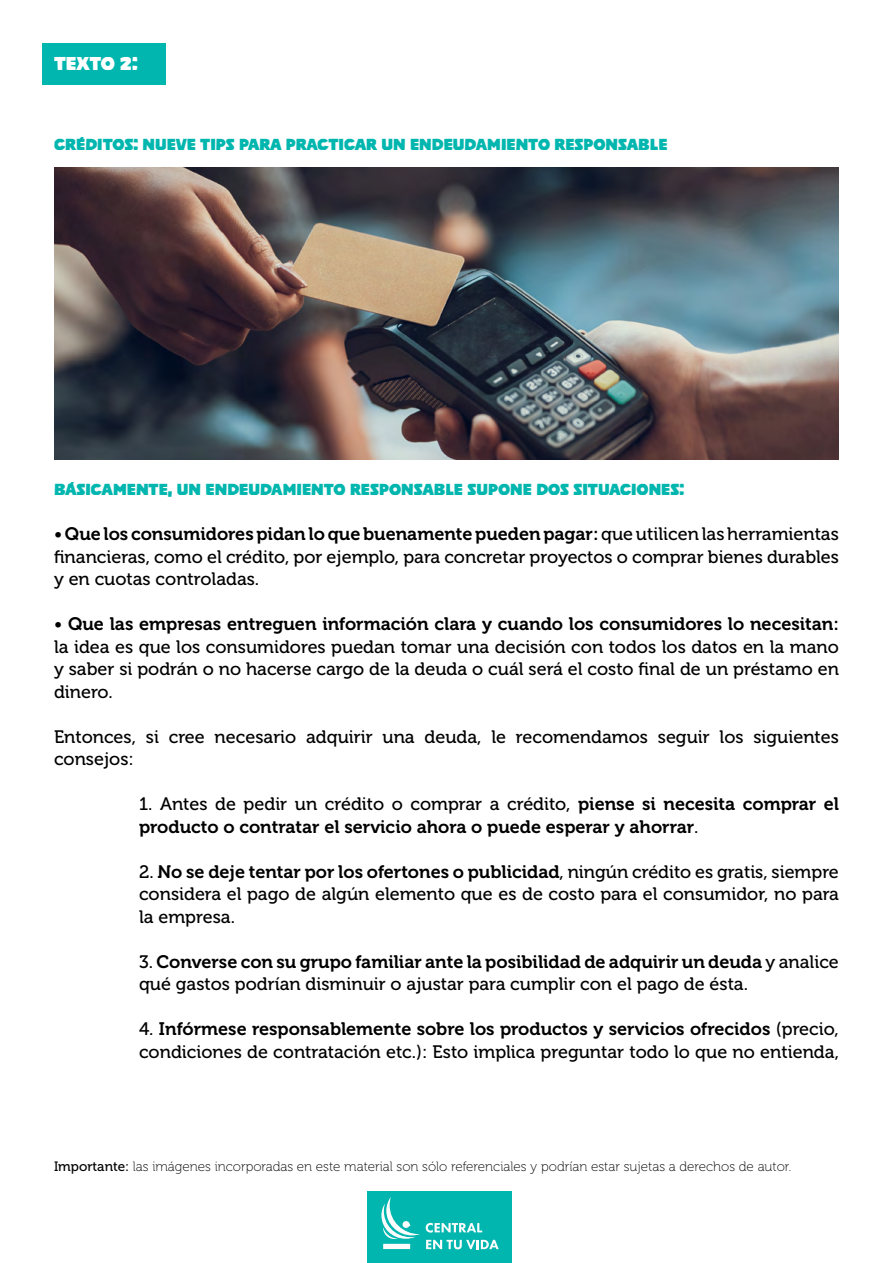
<style>
.page{position:relative;width:893px;height:1263px;background:#fff}
.page>*{position:absolute;margin:0;border:0;box-sizing:border-box;transform-origin:0 0}
.t1{font:600 21px "Poleno";letter-spacing:-.01em;color:#fff}
.t2{font:18px/22.5px "Museo 500";color:#000}
.t3{font:18px "Museo 700";color:#000}
.t4{font:600 18px "Poleno";color:#00b6ae}
.t5{font:13.5px "Museo 100";color:#000}
.s1{font-family:"Museo 500"}
.s2{font-family:"Museo 700"}
</style>
<div class="page">
<div style="left:367px;top:1192px;width:144px;height:71px;background:#00b6ae"></div>
<svg style="left:426px;top:1223px;width:56px;height:9px"></svg>
<svg style="left:426px;top:1240px;width:73px;height:9px"></svg>
<svg style="left:381px;top:1197px;width:39px;height:52px"></svg>
<div style="left:43px;top:43px;width:123px;height:42px;background:#00b6ae"></div>
<img style="left:54px;top:168px;width:785px;height:291px">
<p class="t1" style="left:54px;top:52px;width:85px">TEXTO 2:</p>
<p class="t4" style="left:54px;top:134px;width:615px">CRÉDITOS: NUEVE TIPS PARA PRACTICAR UN ENDEUDAMIENTO RESPONSABLE</p>
<p class="t4" style="left:54px;top:480px;width:632px">BÁSICAMENTE, UN ENDEUDAMIENTO RESPONSABLE SUPONE DOS SITUACIONES:</p>
<p class="t3" style="left:54px;top:524px;width:786px"><span class="s1">•</span> Que los consumidores pidan lo que buenamente pueden pagar: <span class="s1">que utilicen las herramientas</span></p>
<p class="t2" style="left:54px;top:546px;width:786px">financieras, como el crédito, por ejemplo, para concretar proyectos o comprar bienes durables y en cuotas controladas.</p>
<p class="t3" style="left:54px;top:614px;width:786px"><span class="s1">•</span> Que las empresas entreguen información clara y cuando los consumidores lo necesitan:</p>
<p class="t2" style="left:54px;top:636px;width:786px;text-align:justify">la idea es que los consumidores puedan tomar una decisión con todos los datos en la mano y saber si podrán o no hacerse cargo de la deuda o cuál será el costo final de un préstamo en dinero.</p>
<p class="t2" style="left:54px;top:726px;width:786px">Entonces, si cree necesario adquirir una deuda, le recomendamos seguir los siguientes consejos:</p>
<p class="t2" style="left:139px;top:793px;width:701px">1. Antes de pedir un crédito o comprar a crédito, <span class="s2">piense si necesita comprar el</span></p>
<p class="t3" style="left:139px;top:816px;width:561px">producto o contratar el servicio ahora o puede esperar y ahorrar<span class="s1">.</span></p>
<p class="t3" style="left:139px;top:861px;width:701px"><span class="s1">2.</span> No se deje tentar por los ofertones o publicidad<span class="s1">, ningún crédito es gratis, siempre</span></p>
<p class="t2" style="left:139px;top:883px;width:701px">considera el pago de algún elemento que es de costo para el consumidor, no para la empresa.</p>
<p class="t3" style="left:139px;top:951px;width:701px"><span class="s1">3.</span> Converse con su grupo familiar ante la posibilidad de adquirir un deuda <span class="s1">y analice</span></p>
<p class="t2" style="left:139px;top:973px;width:610px">qué gastos podrían disminuir o ajustar para cumplir con el pago de ésta.</p>
<p class="t3" style="left:139px;top:1019px;width:701px"><span class="s1">4.</span> Infórmese responsablemente sobre los productos y servicios ofrecidos <span class="s1">(precio,</span></p>
<p class="t2" style="left:139px;top:1041px;width:701px">condiciones de contratación etc.): Esto implica preguntar todo lo que no entienda,</p>
<p class="t5" style="left:54px;top:1159px;width:739px"><span class="s1">Importante:</span> las imágenes incorporadas en este material son sólo referenciales y podrían estar sujetas a derechos de autor.</p>
</div>
